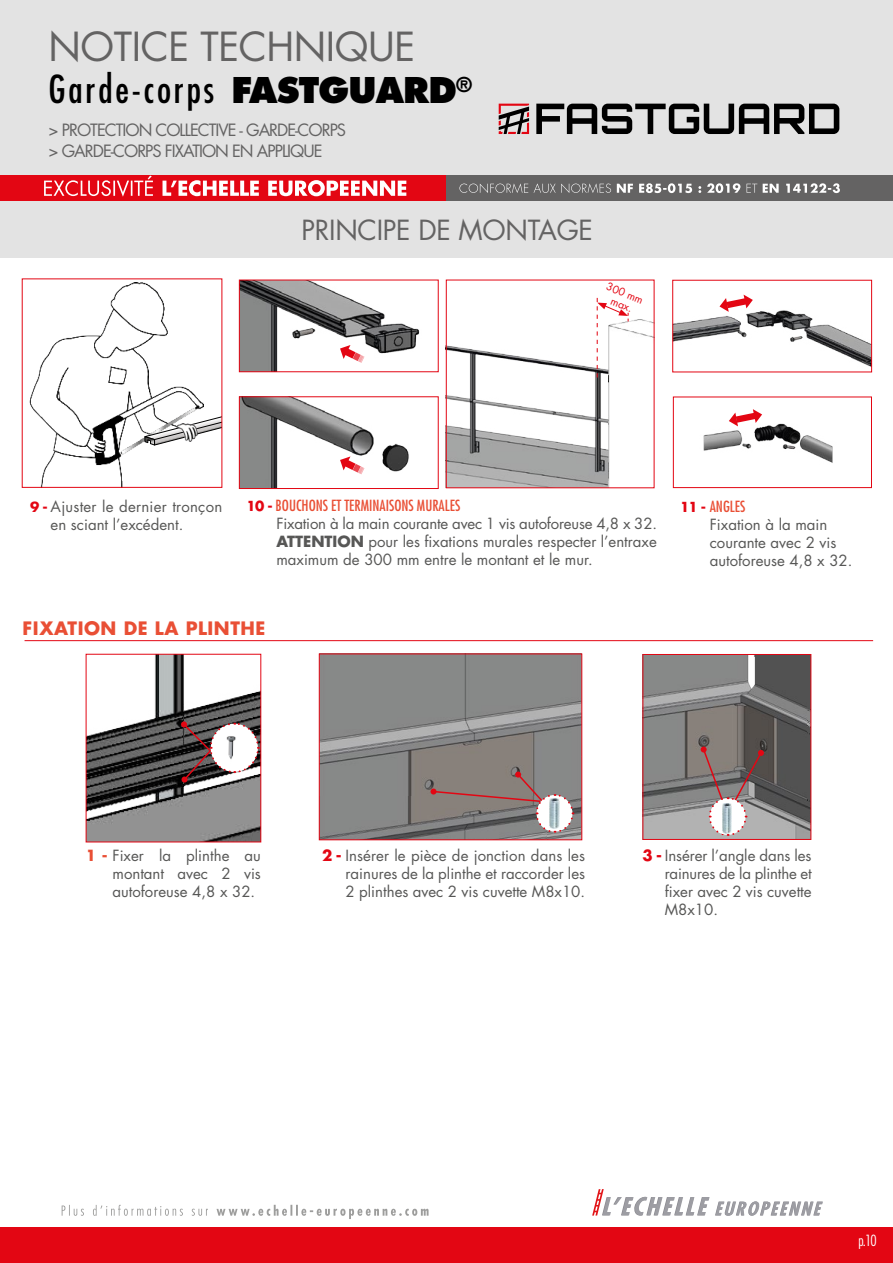
<style>
.page{position:relative;width:893px;height:1263px;background:#fff}
.page>*{position:absolute;margin:0;border:0;box-sizing:border-box;transform-origin:0 0}
.t1{font:39px "Futura Std";letter-spacing:-.01em;color:#646363}
.t2{font:condensed 37.5px "Futura Std";letter-spacing:.075em;color:#000}
.t3{font:27px "Futura Std";letter-spacing:-.01em;color:#646363}
.t4{font:700 18px "Futura Std";letter-spacing:.03em;color:#e94f35}
.t5{font:16.5px/21px "Futura Std";letter-spacing:-.06em;color:#646363}
.t6{font:15px/18px "Futura Std";color:#575756;text-align:justify}
.t7{font:300 condensed 15px "Futura Std";color:#fff}
.t8{font:10.5px/12.1px "Futura Std";color:#e30613;text-align:center}
.s1{font-weight:800;font-stretch:normal;font-size:34.5px}
.s2{font-weight:700;font-size:13.5px;color:#e30613}
.s3{font-stretch:condensed;color:#e94f35}
.s4{font-weight:700}
.s5{font-weight:700;color:#e94f35}
.s6{font-weight:700;color:#e30613}
</style>
<div class="page">
<img style="left:448px;top:297px;width:196px;height:189px">
<img style="left:448px;top:338px;width:92px;height:2px">
<div style="left:441px;top:276px;width:99px;height:62px;background:#fff"></div>
<img style="left:29px;top:283px;width:136px;height:203px">
<svg style="left:143px;top:317px;width:77px;height:129px"></svg>
<img style="left:177px;top:423px;width:21px;height:18px">
<img style="left:241px;top:282px;width:179px;height:88px">
<img style="left:241px;top:398px;width:168px;height:89px">
<div style="left:239px;top:396px;width:200px;height:93px;border:1px solid #e30613"></div>
<svg style="left:340px;top:345px;width:24px;height:18px"></svg>
<svg style="left:340px;top:456px;width:24px;height:18px"></svg>
<img style="left:608px;top:320px;width:44px;height:166px">
<svg style="left:597px;top:298px;width:32px;height:84px"></svg>
<div style="left:446px;top:280px;width:208px;height:208px;border:1px solid #e30613"></div>
<img style="left:703px;top:423px;width:130px;height:40px">
<img style="left:674px;top:294px;width:196px;height:73px">
<img style="left:674px;top:362px;width:195px;height:5px">
<hr style="left:892px;top:284px;width:1px;height:32px;background:#010202">
<div style="left:672px;top:280px;width:200px;height:92px;border:1px solid #e30613"></div>
<svg style="left:719px;top:295px;width:34px;height:17px"></svg>
<svg style="left:729px;top:409px;width:33px;height:17px"></svg>
<div style="left:673px;top:397px;width:199px;height:91px;border:1px solid #e30613"></div>
<div style="left:0;top:201px;width:893px;height:56px;background:#e3e3e3"></div>
<div style="left:0;top:0;width:893px;height:175px;background:#e3e3e3"></div>
<div style="left:0;top:1227px;width:893px;height:36px;background:#e30613"></div>
<svg style="left:592px;top:1189px;width:231px;height:27px"></svg>
<svg style="left:536px;top:104px;width:303px;height:30px"></svg>
<svg style="left:499px;top:104px;width:30px;height:30px"></svg>
<svg style="left:62px;top:1205px;width:367px;height:14px"></svg>
<div style="left:0;top:175px;width:446px;height:26px;background:#e30613"></div>
<div style="left:446px;top:175px;width:447px;height:26px;background:#646363"></div>
<svg style="left:44px;top:176px;width:362px;height:21px"></svg>
<svg style="left:459px;top:183px;width:381px;height:10px"></svg>
<img style="left:88px;top:656px;width:171px;height:184px">
<div style="left:86px;top:654px;width:175px;height:188px;border:1px solid #e30613"></div>
<img style="left:321px;top:655px;width:227px;height:142px">
<img style="left:321px;top:797px;width:227px;height:41px">
<img style="left:548px;top:655px;width:32px;height:183px">
<div style="left:319px;top:653px;width:263px;height:187px;border:1px solid #e30613"></div>
<hr style="left:25px;top:640px;width:848px;height:1px;background:#e30613">
<svg style="left:430px;top:771px;width:144px;height:63px;background:#8e8381"></svg>
<img style="left:644px;top:656px;width:165px;height:182px">
<img style="left:808px;top:656px;width:1px;height:144px">
<div style="left:642px;top:654px;width:169px;height:186px;border:1px solid #e30613"></div>
<svg style="left:701px;top:746px;width:63px;height:91px;background:#978b8a"></svg>
<svg style="left:182px;top:722px;width:78px;height:60px"></svg>
<div style="left:181px;top:776px;width:7px;height:7px;background:#e30613;border-radius:50%"></div>
<img style="left:550px;top:798px;width:9px;height:30px">
<img style="left:722px;top:803px;width:10px;height:30px">
<h1 class="t1" style="left:49px;top:22px;width:368px">NOTICE TECHNIQUE</h1>
<h2 class="t2" style="left:49px;top:67px;width:425px">Garde-corps <span class="s1">FASTGUARD</span><sup>®</sup></h2>
<p class="t5" style="left:49px;top:120px;width:299px">&gt; PROTECTION COLLECTIVE - GARDE-CORPS &gt; GARDE-CORPS FIXATION EN APPLIQUE</p>
<h3 class="t3" style="left:301px;top:213px;width:293px">PRINCIPE DE MONTAGE</h3>
<p class="t8" style="left:609px;top:280px;width:40px;rotate:22deg">300 mm max.</p>
<p class="t6" style="left:51px;top:497px;width:173px;text-indent:-21px"><span class="s2">9 -</span> Ajuster le dernier tronçon en sciant l’excédent.</p>
<p class="t6" style="left:276px;top:497px;width:382px;text-align:left;text-indent:-30px"><span class="s2">10 -</span> <span class="s3">BOUCHONS ET TERMINAISONS MURALES<br></span>Fixation à la main courante avec 1 vis autoforeuse 4,8 x 32.<br><span class="s4">ATTENTION</span> pour les fixations murales respecter l’entraxe maximum de 300 mm entre le montant et le mur.</p>
<p class="t6" style="left:710px;top:498px;width:144px;text-align:left;text-indent:-30px"><span class="s2">11 -</span> <span class="s3">ANGLES<br></span>Fixation à la main courante avec 2 vis autoforeuse 4,8 x 32.</p>
<p class="t4" style="left:23px;top:616px;width:244px">FIXATION DE LA PLINTHE</p>
<p class="t6" style="left:112px;top:847px;width:150px;text-indent:-27px"><span class="s5">1 -</span> Fixer la plinthe au montant avec 2 vis autoforeuse 4,8 x 32.</p>
<p class="t6" style="left:346px;top:847px;width:241px;text-indent:-23px"><span class="s6">2 -</span> Insérer le pièce de jonction dans les rainures de la plinthe et raccorder les 2 plinthes avec 2 vis cuvette M8x10.</p>
<p class="t6" style="left:665px;top:847px;width:148px;text-indent:-22px"><span class="s6">3 -</span> Insérer l’angle dans les rainures de la plinthe et fixer avec 2 vis cuvette M8x10.</p>
<p class="t7" style="left:858px;top:1232px;width:20px">p.10</p>
</div>
